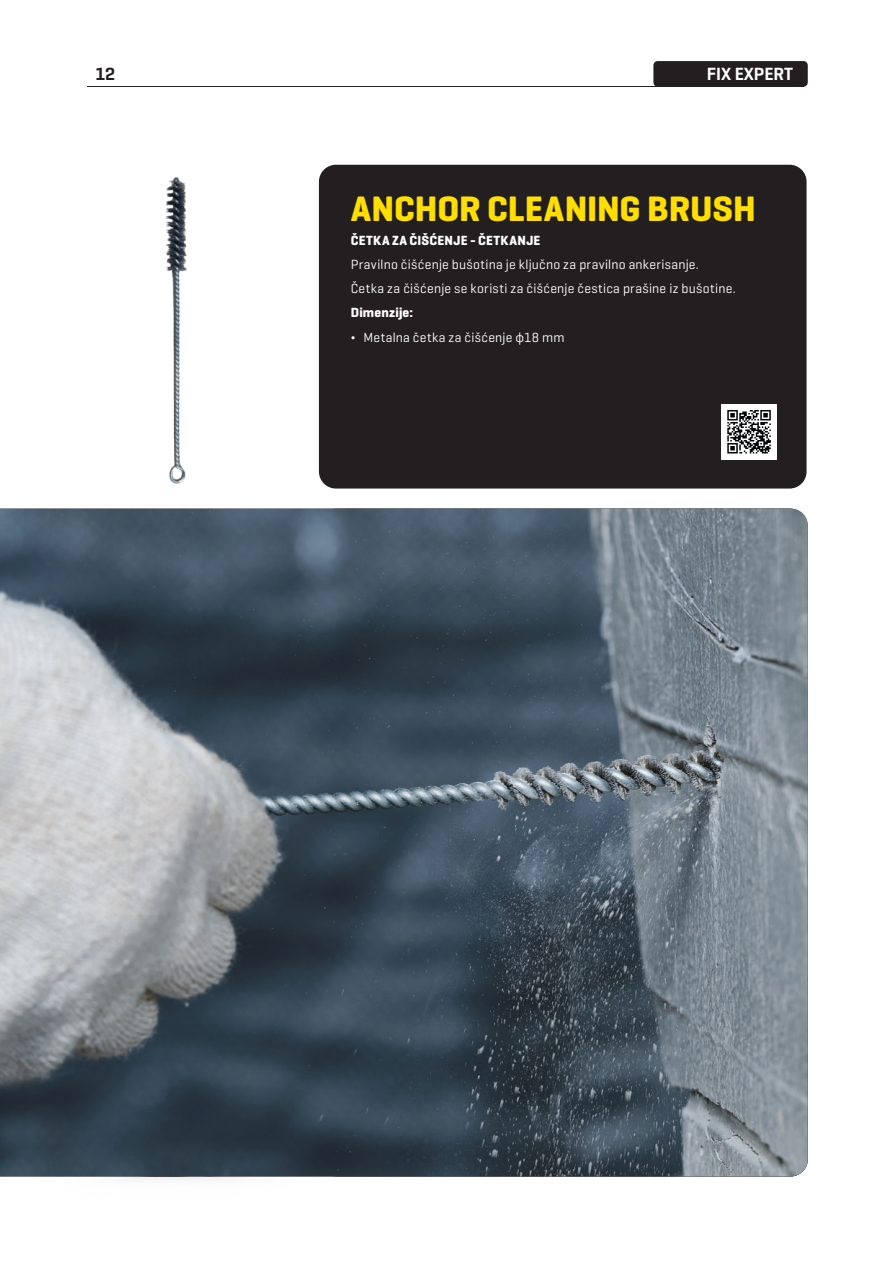
<style>
.page{position:relative;width:893px;height:1263px;background:#fff}
.page>*{position:absolute;margin:0;border:0;box-sizing:border-box;transform-origin:0 0}
.t1{font:700 36px "Geogrotesque Cyr";color:#ffde00}
.t2{font:600 18px "Geogrotesque Cyr";color:#fff}
.t3{font:600 18px "Geogrotesque Cyr";color:#231f20}
.t4{font:13.5px "Geogrotesque Cyr";letter-spacing:.025em;color:#fff}
.t5{font:700 13.5px "Geogrotesque Cyr";letter-spacing:.015em;color:#fff}
</style>
<div class="page">
<div style="left:653px;top:61px;width:155px;height:26px;background:#231f20;border-radius:4px"></div>
<hr style="left:87px;top:86px;width:717px;height:1px;background:#231f20">
<div style="left:319px;top:165px;width:488px;height:323px;background:#231f20;border-radius:17px"></div>
<img style="left:138px;top:177px;width:75px;height:332px">
<img style="left:0;top:1176px;width:354px;height:4px">
<img style="left:0;top:509px;width:808px;height:667px">
<div style="left:721px;top:404px;width:56px;height:55px;background:#fff"></div>
<svg style="left:727px;top:410px;width:44px;height:44px"></svg>
<h2 class="t3" style="left:96px;top:63px;width:21px">12</h2>
<h2 class="t2" style="left:707px;top:63px;width:88px">FIX EXPERT</h2>
<h4 class="t1" style="left:351px;top:186px;width:407px">ANCHOR CLEANING BRUSH</h4>
<h5 class="t5" style="left:351px;top:232px;width:191px">ČETKA ZA ČIŠĆENJE - ČETKANJE</h5>
<p class="t4" style="left:351px;top:256px;width:349px">Pravilno čišćenje bušotina je ključno za pravilno ankerisanje.</p>
<p class="t4" style="left:351px;top:280px;width:386px">Četka za čišćenje se koristi za čišćenje čestica prašine iz bušotine.</p>
<h6 class="t5" style="left:351px;top:304px;width:64px">Dimenzije:</h6>
<p class="t4" style="left:351px;top:328px;width:215px">¬ Metalna četka za čišćenje ф18 mm</p>
</div>
